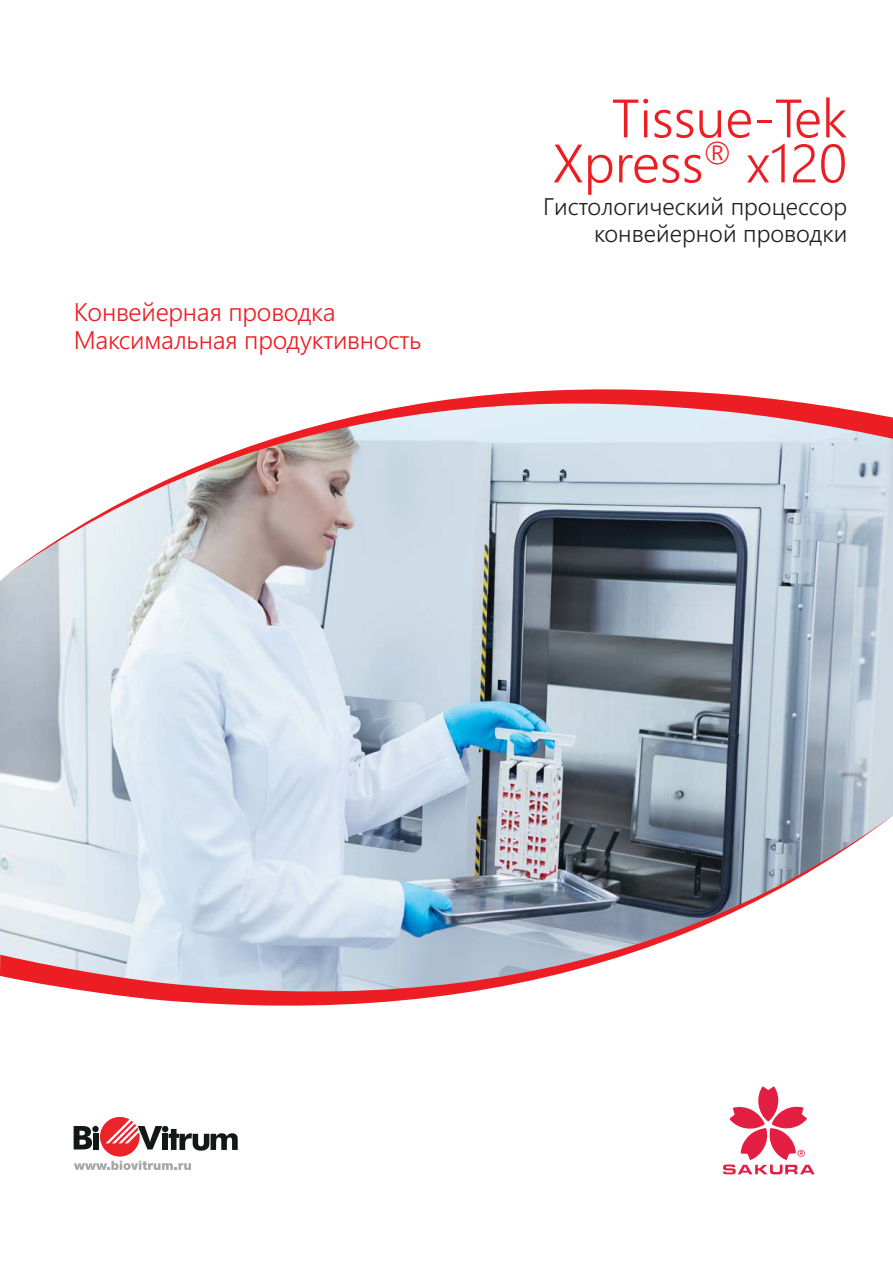
<style>
.page{position:relative;width:893px;height:1263px;background:#fff}
.page>*{position:absolute;margin:0;border:0;box-sizing:border-box;transform-origin:0 0}
.t1{font:300 54px/45px "Segoe WP";color:#ed1d24;text-align:right}
.t2{font:300 25.5px/28.5px "Segoe WP";letter-spacing:-.01em;color:#ed1d24}
.t3{font:300 24px/27px "Segoe WP";color:#231f20;text-align:right}
</style>
<div class="page">
<img style="left:0;top:580px;width:893px;height:235px">
<svg style="left:74px;top:1117px;width:164px;height:53px"></svg>
<svg style="left:1px;top:389px;width:892px;height:191px"></svg>
<svg style="left:0;top:815px;width:893px;height:191px"></svg>
<svg style="left:723px;top:1086px;width:92px;height:88px"></svg>
<p class="t2" style="left:74px;top:296px;width:349px">Конвейерная проводка<br>Максимальная продуктивность</p>
<h1 class="t1" style="left:553px;top:93px;width:296px">Tissue-Tek<br>Xpress<sup>®</sup> x120</h1>
<p class="t3" style="left:543px;top:192px;width:306px">Гистологический процессор конвейерной проводки</p>
</div>
